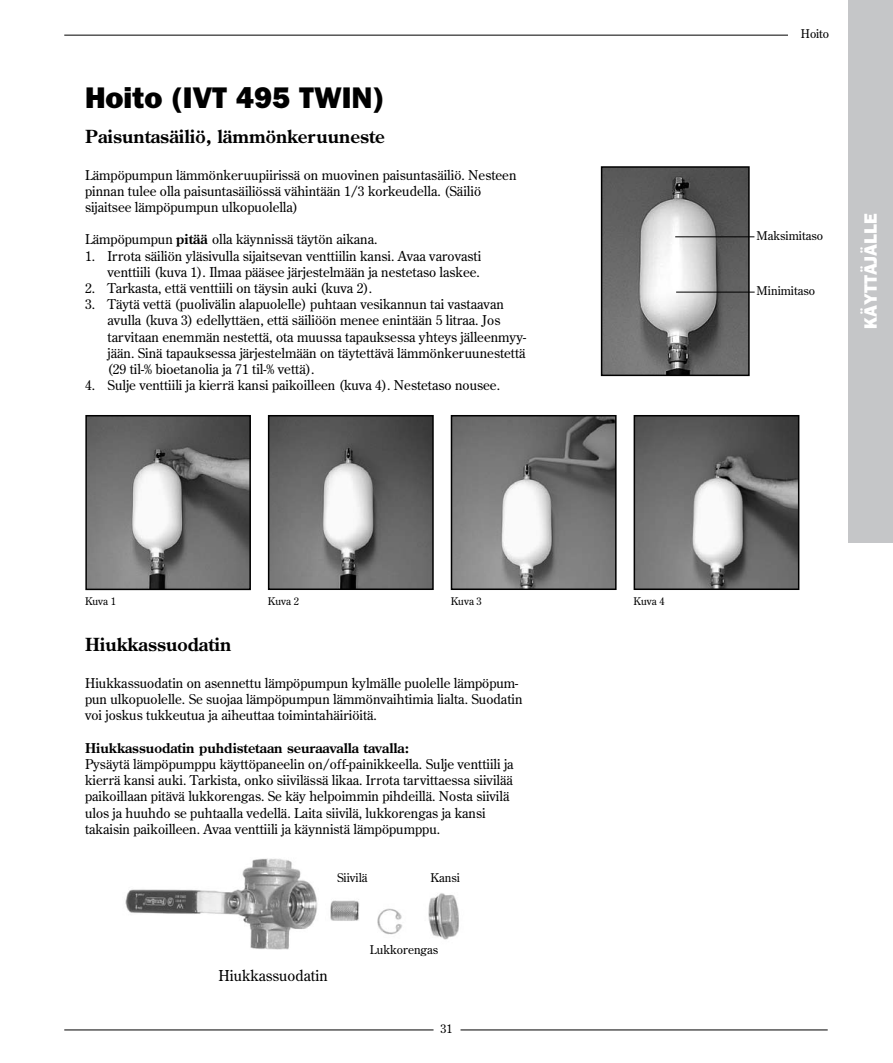
<style>
.page{position:relative;width:893px;height:1063px;background:#fff}
.page>*{position:absolute;margin:0;border:0;box-sizing:border-box;transform-origin:0 0}
.t1{font:800 30px "Franklin Gothic";color:#000}
.t2{font:700 18px "Century Old Style";color:#000}
.t3{font:800 18px "Franklin Gothic";color:#fff}
.t4{font:15px "Century Old Style";color:#000}
.t5{font:13.5px/16.2px "Century Old Style";color:#000}
.t6{font:700 13.5px "Century Old Style";color:#000}
.t7{font:12px "Century Old Style";color:#000}
.t8{font:10.5px "Century Old Style";color:#000}
.s1{font-weight:700}
</style>
<div class="page">
<hr style="left:64px;top:1030px;width:764px;height:1px;background:#000">
<hr style="left:64px;top:35px;width:764px;height:1px;background:#000">
<div style="left:434px;top:1025px;width:26px;height:10px;background:#fff"></div>
<div style="left:848px;top:0;width:45px;height:543px;background:#c5c6c8"></div>
<img style="left:125px;top:858px;width:334px;height:92px">
<div style="left:788px;top:27px;width:54px;height:13px;background:#fff"></div>
<img style="left:454px;top:418px;width:160px;height:169px">
<div style="left:451px;top:415px;width:166px;height:175px;border:2px solid #000"></div>
<img style="left:637px;top:418px;width:159px;height:169px">
<div style="left:634px;top:415px;width:165px;height:175px;border:2px solid #000"></div>
<img style="left:88px;top:418px;width:160px;height:169px">
<div style="left:85px;top:415px;width:166px;height:175px;border:2px solid #000"></div>
<img style="left:271px;top:418px;width:160px;height:169px">
<div style="left:268px;top:415px;width:166px;height:175px;border:2px solid #000"></div>
<img style="left:604px;top:169px;width:143px;height:204px">
<div style="left:601px;top:166px;width:149px;height:210px;border:2px solid #000"></div>
<hr style="left:675px;top:236px;width:79px;height:1px;background:#000">
<hr style="left:676px;top:292px;width:79px;height:1px;background:#000">
<h1 class="t1" style="left:85px;top:80px;width:300px">Hoito (IVT 495 TWIN)</h1>
<h2 class="t2" style="left:85px;top:125px;width:301px">Paisuntasäiliö, lämmönkeruuneste</h2>
<p class="t5" style="left:85px;top:166px;width:433px">Lämpöpumpun lämmönkeruupiirissä on muovinen paisuntasäiliö. Nesteen pinnan tulee olla paisuntasäiliössä vähintään 1/3 korkeudella. (Säiliö sijaitsee lämpöpumpun ulkopuolella)</p>
<p class="t5" style="left:85px;top:231px;width:294px">Lämpöpumpun <span class="s1">pitää</span> olla käynnissä täytön aikana.</p>
<p class="t5" style="left:85px;top:247px;width:398px;text-align:right">1. Irrota säiliön yläsivulla sijaitsevan venttiilin kansi. Avaa varovasti venttiili (kuva 1). Ilmaa pääsee järjestelmään ja nestetaso laskee.</p>
<p class="t5" style="left:85px;top:280px;width:289px">2. Tarkasta, että venttiili on täysin auki (kuva 2).</p>
<p class="t5" style="left:108px;top:296px;width:420px;text-indent:-23px">3. Täytä vettä (puolivälin alapuolelle) puhtaan vesikannun tai vastaavan avulla (kuva 3) edellyttäen, että säiliöön menee enintään 5 litraa. Jos tarvitaan enemmän nestettä, ota muussa tapauksessa yhteys jälleenmyy&shy;jään. Sinä tapauksessa järjestelmään on täytettävä lämmönkeruunestettä (29 til-% bioetanolia ja 71 til-% vettä).</p>
<p class="t5" style="left:85px;top:377px;width:416px">4. Sulje venttiili ja kierrä kansi paikoilleen (kuva 4). Nestetaso nousee.</p>
<p class="t8" style="left:85px;top:594px;width:33px">Kuva 1</p>
<p class="t8" style="left:268px;top:594px;width:33px">Kuva 2</p>
<p class="t8" style="left:451px;top:594px;width:33px">Kuva 3</p>
<p class="t8" style="left:634px;top:594px;width:33px">Kuva 4</p>
<h2 class="t2" style="left:85px;top:633px;width:148px">Hiukkassuodatin</h2>
<p class="t5" style="left:85px;top:675px;width:439px">Hiukkassuodatin on asennettu lämpöpumpun kylmälle puolelle lämpöpum&shy;pun ulkopuolelle. Se suojaa lämpöpumpun lämmönvaihtimia lialta. Suodatin voi joskus tukkeutua ja aiheuttaa toimintahäiriöitä.</p>
<p class="t6" style="left:85px;top:739px;width:326px">Hiukkassuodatin puhdistetaan seuraavalla tavalla:</p>
<p class="t5" style="left:85px;top:756px;width:430px">Pysäytä lämpöpumppu käyttöpaneelin on/off-painikkeella. Sulje venttiili ja kierrä kansi auki. Tarkista, onko siivilässä likaa. Irrota tarvittaessa siivilää paikoillaan pitävä lukkorengas. Se käy helpoimmin pihdeillä. Nosta siivilä ulos ja huuhdo se puhtaalla vedellä. Laita siivilä, lukkorengas ja kansi takaisin paikoilleen. Avaa venttiili ja käynnistä lämpöpumppu.</p>
<p class="t7" style="left:337px;top:870px;width:32px">Siivilä</p>
<p class="t7" style="left:431px;top:870px;width:31px">Kansi</p>
<p class="t4" style="left:218px;top:966px;width:111px">Hiukkassuodatin</p>
<p class="t7" style="left:370px;top:942px;width:70px">Lukkorengas</p>
<p class="t7" style="left:440px;top:1021px;width:13px">31</p>
<p class="t7" style="left:801px;top:26px;width:30px">Hoito</p>
<p class="t7" style="left:756px;top:228px;width:68px">Maksimitaso</p>
<p class="t7" style="left:756px;top:283px;width:60px">Minimitaso</p>
<h2 class="t3" style="left:860px;top:329px;width:116px;rotate:-90deg">KÄYTTÄJÄLLE</h2>
</div>
